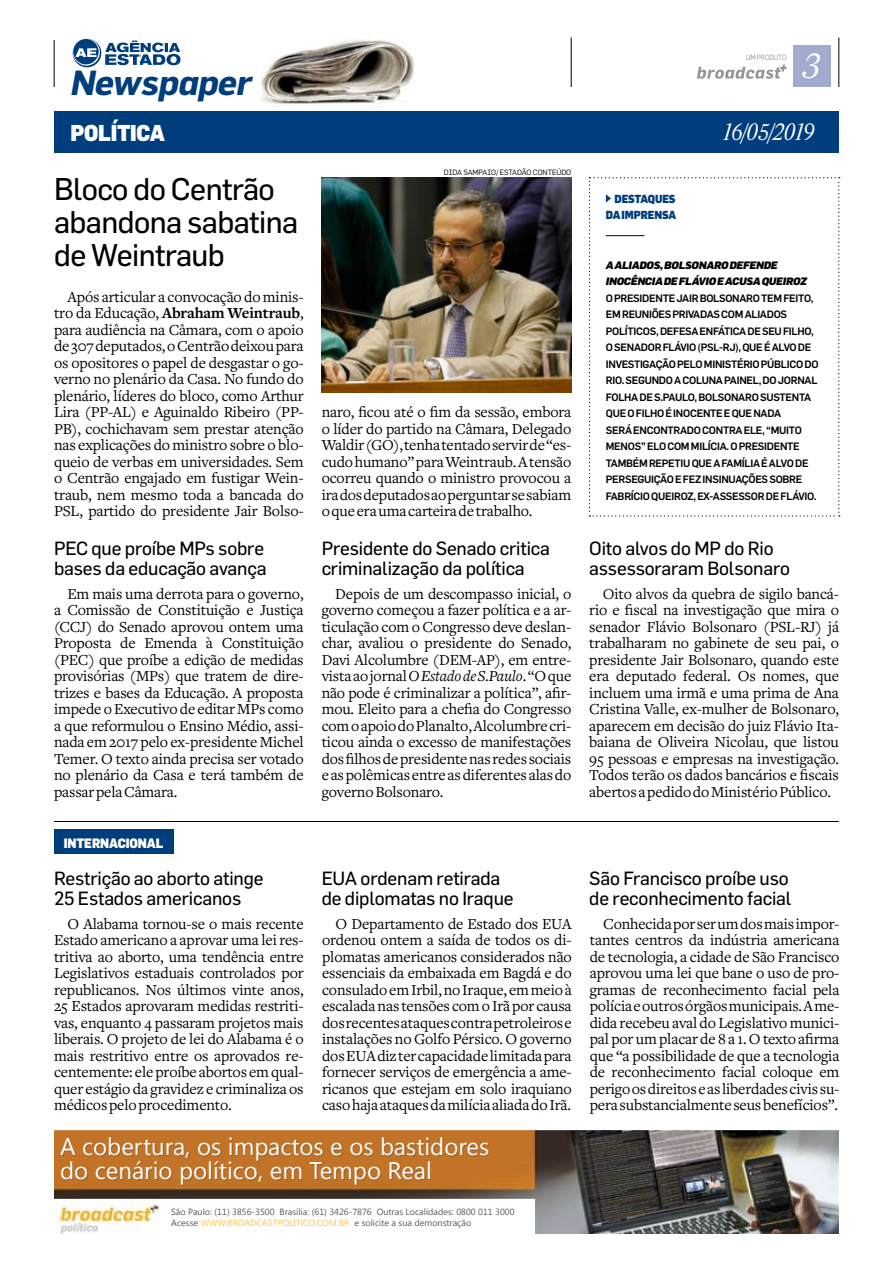
<style>
.page{position:relative;width:893px;height:1263px;background:#fff}
.page>*{position:absolute;margin:0;border:0;box-sizing:border-box;transform-origin:0 0}
.t1{font:italic 34.5px "Estado Headline";color:#fff}
.t2{font:italic 700 34.2px "Flama";letter-spacing:-.02em;color:#003d7d}
.t3{font:30.75px/33px "Flama Basic";letter-spacing:-.02em;color:#000}
.t4{font:24px "Segoe UI Symbol";color:#fff}
.t5{font:italic 23.1px "Estado Headline";letter-spacing:-.025em;color:#fff;scale:.9 1}
.t6{font:900 22.5px "Flama";letter-spacing:-.01em;color:#fff;scale:.9 1}
.t7{font:18.75px/20.2px "Flama Basic";letter-spacing:-.01em;color:#000}
.t8{font:15.9px/16.5px "Freight Text";letter-spacing:-.01em;color:#000;text-align:justify}
.t9{font:900 13.35px "Flama";letter-spacing:-.01em;color:#fff;scale:.9 1}
.t10{font:900 11.55px/16.5px "Flama";letter-spacing:-.01em;color:#003d7d;text-align:right;scale:.9 1}
.t11{font:500 10.5px/16.5px "Flama";letter-spacing:-.025em;color:#000}
.t12{font:9px/10.8px "Segoe UI";color:#58595b}
.t13{font:7.5px "Flama";letter-spacing:-.01em;color:#000}
.t14{font:7.5px "Flama";letter-spacing:-.015em;color:#939598;scale:.9 1}
.s1{font-weight:700}
.s2{font-style:italic}
.s3{font-weight:900;font-style:italic}
.s4{color:#ffc54e}
</style>
<div class="page">
<img style="left:244px;top:39px;width:182px;height:73px">
<div style="left:793px;top:46px;width:38px;height:41px;background:#a0abcd"></div>
<div style="left:54px;top:112px;width:785px;height:41px;background:#003d7d"></div>
<hr style="left:54px;top:40px;width:1px;height:47px;background:#000">
<hr style="left:571px;top:38px;width:1px;height:49px;background:#000">
<hr style="left:839px;top:38px;width:1px;height:49px;background:#000">
<svg style="left:72px;top:39px;width:109px;height:28px"></svg>
<svg style="left:697px;top:65px;width:90px;height:14px"></svg>
<img style="left:54px;top:1130px;width:785px;height:104px">
<div style="left:54px;top:1199px;width:481px;height:35px;background:#fff"></div>
<img style="left:55px;top:1199px;width:104px;height:35px">
<hr style="left:54px;top:821px;width:785px;height:1px;background:#000">
<div style="left:54px;top:830px;width:120px;height:24px;background:#003d7d"></div>
<img style="left:322px;top:178px;width:249px;height:214px">
<svg style="left:589px;top:177px;width:251px;height:339px"></svg>
<hr style="left:606px;top:235px;width:38px;height:1px;background:#000">
<svg style="left:167px;top:1143px;width:23px;height:16px"></svg>
<svg style="left:460px;top:1143px;width:19px;height:13px"></svg>
<svg style="left:60px;top:1138px;width:16px;height:42px"></svg>
<div style="left:83px;top:1137px;width:75px;height:43px;background:#c27328"></div>
<svg style="left:181px;top:1167px;width:12px;height:18px"></svg>
<svg style="left:214px;top:1161px;width:6px;height:19px"></svg>
<div style="left:229px;top:1138px;width:73px;height:45px;background:#c27328"></div>
<svg style="left:198px;top:1143px;width:22px;height:12px"></svg>
<div style="left:310px;top:1137px;width:133px;height:48px;background:#c27328"></div>
<p class="t2" style="left:70px;top:62px;width:182px">Newspaper</p>
<p class="t6" style="left:70px;top:116px;width:107px">POLÍTICA</p>
<p class="t3" style="left:54px;top:171px;width:246px">Bloco do Centrão abandona sabatina de Weintraub</p>
<p class="t8" style="left:54px;top:288px;width:251px;text-indent:14px">Após articular a convocação do minis&shy;tro da Educação, <span class="s1">Abraham Weintraub</span>, para audiência na Câmara, com o apoio de 307 deputados, o Centrão deixou para os opositores o papel de desgastar o go&shy;verno no plenário da Casa. No fundo do plenário, líderes do bloco, como Arthur Lira (PP-AL) e Aguinaldo Ribeiro (PP-PB), cochichavam sem prestar atenção nas explicações do ministro sobre o blo&shy;queio de verbas em universidades. Sem o Centrão engajado em fustigar Wein&shy;traub, nem mesmo toda a bancada do PSL, partido do presidente Jair Bolso-</p>
<p class="t13" style="left:444px;top:168px;width:66px">DIDA SAMPAIO/ ESTAD</p>
<p class="t13" style="left:522px;top:168px;width:45px">ÃO CONTEÚDO</p>
<p class="t8" style="left:322px;top:404px;width:251px">naro, ficou até o fim da sessão, embora o líder do partido na Câmara, Delegado Waldir (GO), tenha tentado servir de “es&shy;cudo humano” para Weintraub. A tensão ocorreu quando o ministro provocou a ira dos deputados ao perguntar se sabiam o que era uma carteira de trabalho.</p>
<p class="t7" style="left:54px;top:536px;width:214px">PEC que proíbe MPs sobre bases da educação avança</p>
<p class="t7" style="left:322px;top:536px;width:230px">Presidente do Senado critica criminalização da política</p>
<p class="t8" style="left:54px;top:585px;width:251px;text-indent:14px">Em mais uma derrota para o governo, a Comissão de Constituição e Justiça (CCJ) do Senado aprovou ontem uma Proposta de Emenda à Constituição (PEC) que proíbe a edição de medidas provisórias (MPs) que tratem de dire&shy;trizes e bases da Educação. A proposta impede o Executivo de editar MPs como a que reformulou o Ensino Médio, assi&shy;nada em 2017 pelo ex-presidente Michel Temer. O texto ainda precisa ser votado no plenário da Casa e terá também de passar pela Câmara.</p>
<p class="t8" style="left:322px;top:585px;width:251px;text-indent:14px">Depois de um descompasso inicial, o governo começou a fazer política e a ar&shy;ticulação com o Congresso deve deslan&shy;char, avaliou o presidente do Senado, Davi Alcolumbre (DEM-AP), em entre&shy;vista ao jornal <span class="s2">O Estado de S.Paulo</span>. “O que não pode é criminalizar a política”, afir&shy;mou. Eleito para a chefia do Congresso com o apoio do Planalto, Alcolumbre cri&shy;ticou ainda o excesso de manifestações dos filhos de presidente nas redes sociais e as polêmicas entre as diferentes alas do governo Bolsonaro.</p>
<p class="t9" style="left:64px;top:833px;width:112px">INTERNACIONAL</p>
<p class="t14" style="left:746px;top:53px;width:46px">UM PRODUTO</p>
<p class="t1" style="left:802px;top:50px;width:20px">3</p>
<p class="t10" style="left:606px;top:189px;width:80px">DESTAQUES<br>DA IMPRENSA</p>
<p class="t5" style="left:723px;top:122px;width:103px">16/05/2019</p>
<p class="t11" style="left:606px;top:256px;width:213px"><span class="s3">A ALIADOS, BOLSONARO DEFENDE INOCÊNCIA DE FLÁVIO E ACUSA QUEIROZ<br></span>O PRESIDENTE JAIR BOLSONARO TEM FEITO, EM REUNIÕES PRIVADAS COM ALIADOS POLÍTICOS, DEFESA ENFÁTICA DE SEU FILHO, O SENADOR FLÁVIO (PSL-RJ), QUE É ALVO DE INVESTIGAÇÃO PELO MINISTÉRIO PÚBLICO DO RIO. SEGUNDO A COLUNA PAINEL, DO JORNAL FO LHA DE S.PAULO, BOLSONARO SUSTENTA QUE O FILHO É INOCENTE E QUE NADA<br>SERÁ ENCONTRADO CONTRA ELE, “MUITO MENOS” ELO COM MILÍCIA. O PRESIDENTE TAMBÉM REPETIU QUE A FAMÍLIA É ALVO DE PERSEGUIÇÃO E FEZ INSINUAÇÕES SOBRE FABRÍCIO QUEIROZ, EX-ASSESSOR DE FLÁVIO.</p>
<p class="t7" style="left:589px;top:536px;width:202px">Oito alvos do MP do Rio assessoraram Bolsonaro</p>
<p class="t8" style="left:589px;top:585px;width:251px;text-indent:14px">Oito alvos da quebra de sigilo bancá&shy;rio e fiscal na investigação que mira o senador Flávio Bolsonaro (PSL-RJ) já trabalharam no gabinete de seu pai, o presidente Jair Bolsonaro, quando este era deputado federal. Os nomes, que incluem uma irmã e uma prima de Ana Cristina Valle, ex-mulher de Bolsonaro, aparecem em decisão do juiz Flávio Ita&shy;baiana de Oliveira Nicolau, que listou 95 pessoas e empresas na investigação.<br>Todos terão os dados bancários e fiscais abertos a pedido do Ministério Público.</p>
<p class="t7" style="left:54px;top:866px;width:211px">Restrição ao aborto atinge<br>25 Estados americanos</p>
<p class="t7" style="left:322px;top:866px;width:193px">EUA ordenam retirada de diplomatas no Iraque</p>
<p class="t7" style="left:589px;top:866px;width:204px">São Francisco proíbe uso de reconhecimento facial</p>
<p class="t8" style="left:54px;top:915px;width:251px;text-indent:14px">O Alabama tornou-se o mais recente Estado americano a aprovar uma lei res&shy;tritiva ao aborto, uma tendência entre Legislativos estaduais controlados por republicanos. Nos últimos vinte anos, 25 Estados aprovaram medidas restriti&shy;vas, enquanto 4 passaram projetos mais liberais. O projeto de lei do Alabama é o mais restritivo entre os aprovados re&shy;centemente: ele proíbe abortos em qual&shy;quer estágio da gravidez e criminaliza os médicos pelo procedimento.</p>
<p class="t8" style="left:322px;top:915px;width:251px;text-indent:14px">O Departamento de Estado dos EUA ordenou ontem a saída de todos os di&shy;plomatas americanos considerados não essenciais da embaixada em Bagdá e do consulado em Irbil, no Iraque, em meio à escalada nas tensões com o Irã por causa dos recentes ataques contra petroleiros e instalações no Golfo Pérsico. O governo dos EUA diz ter capacidade limitada para fornecer serviços de emergência a ame&shy;ricanos que estejam em solo iraquiano caso haja ataques da milícia aliada do Irã.</p>
<p class="t8" style="left:590px;top:915px;width:251px;text-indent:14px">Conhecida por ser um dos mais impor&shy;tantes centros da indústria americana de tecnologia, a cidade de São Francisco aprovou uma lei que bane o uso de pro&shy;gramas de reconhecimento facial pela polícia e outros órgãos municipais. A me&shy;dida recebeu aval do Legislativo munici&shy;pal por um placar de 8 a 1. O texto afirma que “a possibilidade de que a tecnologia de reconhecimento facial coloque em perigo os direitos e as liberdades civis su&shy;pera substancialmente seus benefícios”.</p>
<p class="t4" style="left:93px;top:1129px;width:73px">□ ▼◆</p>
<p class="t4" style="left:291px;top:1129px;width:84px">▼□▲ □▲</p>
<p class="t4" style="left:406px;top:1129px;width:85px">▲▼□▲</p>
<p class="t4" style="left:74px;top:1153px;width:185px">□ ■ □ □●▼ □</p>
<p class="t12" style="left:171px;top:1206px;width:345px">São Paulo: (11) 3856-3500 Brasília: (61) 3426-7876 Outras Localidades: 0800 011 3000<br>Acesse <span class="s4">WWW.BROADCASTPOLITICO.COM.BR</span> e solicite a sua demonstração</p>
</div>
